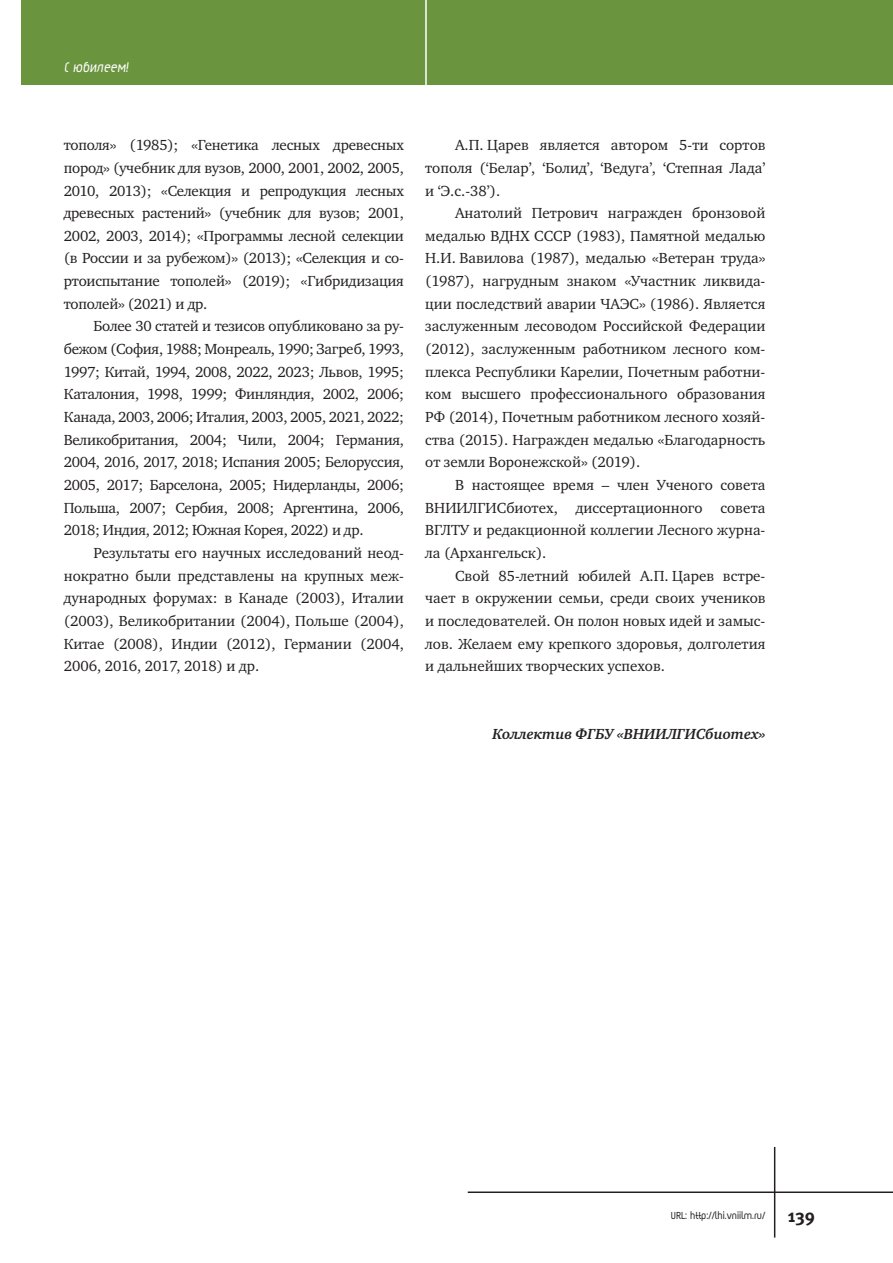
<style>
.page{position:relative;width:893px;height:1263px;background:#fff}
.page>*{position:absolute;margin:0;border:0;box-sizing:border-box;transform-origin:0 0}
.t1{font:18px "Meta Bold C";color:#231f20}
.t2{font:700 16.5px "Magic C";color:#fff}
.Text{font:15px/22.6px "Charter C";color:#231f20;text-align:justify}
.Text-2{font:italic 700 15px "Charter C";color:#231f20}
.t3{font:700 12px "Magic C";color:#231f20}
</style>
<div class="page">
<div style="left:21px;top:0;width:872px;height:85px;background:#6b943e"></div>
<hr style="left:425px;top:0;width:2px;height:85px;background:#fff">
<hr style="left:468px;top:1191px;width:425px;height:2px;background:#231f20">
<hr style="left:774px;top:1147px;width:1px;height:90px;background:#231f20">
<p class="t2" style="left:64px;top:60px;width:69px">С юбилеем!</p>
<p class="Text" style="left:64px;top:134px;width:342px">тополя» (1985); «Генетика лесных древесных пород» (учебник для вузов, 2000, 2001, 2002, 2005, 2010, 2013); «Селекция и репродукция лесных древесных растений» (учебник для вузов; 2001, 2002, 2003, 2014); «Программы лесной селекции (в России и за рубежом)» (2013); «Селекция и со&shy;ртоиспытание тополей» (2019); «Гибридизация тополей» (2021) и др.</p>
<p class="Text" style="left:64px;top:315px;width:342px;text-indent:30px">Более 30 статей и тезисов опубликовано за ру&shy;бежом (София, 1988; Монреаль, 1990; Загреб, 1993, 1997; Китай, 1994, 2008, 2022, 2023; Львов, 1995; Каталония, 1998, 1999; Финляндия, 2002, 2006; Канада, 2003, 2006; Италия, 2003, 2005, 2021, 2022; Великобритания, 2004; Чили, 2004; Германия, 2004, 2016, 2017, 2018; Испания 2005; Белоруссия, 2005, 2017; Барселона, 2005; Нидерланды, 2006; Польша, 2007; Сербия, 2008; Аргентина, 2006, 2018; Индия, 2012; Южная Корея, 2022) и др.</p>
<p class="Text" style="left:64px;top:542px;width:342px;text-indent:30px">Результаты его научных исследований неод&shy;нократно были представлены на крупных меж&shy;дународных форумах: в Канаде (2003), Италии (2003), Великобритании (2004), Польше (2004), Китае (2008), Индии (2012), Германии (2004, 2006, 2016, 2017, 2018) и др.</p>
<p class="Text" style="left:425px;top:134px;width:342px;text-indent:30px">А.П. Царев является автором 5-ти сортов тополя (‘Белар’, ‘Болид’, ‘Ведуга’, ‘Степная Лада’ и ‘Э.с.-38’).</p>
<p class="Text" style="left:425px;top:202px;width:342px;text-indent:30px">Анатолий Петрович награжден бронзовой медалью ВДНХ СССР (1983), Памятной медалью Н.И. Вавилова (1987), медалью «Ветеран труда» (1987), нагрудным знаком «Участник ликвида&shy;ции последствий аварии ЧАЭС» (1986). Является заслуженным лесоводом Российской Федерации (2012), заслуженным работником лесного ком&shy;плекса Республики Карелии, Почетным работни&shy;ком высшего профессионального образования РФ (2014), Почетным работником лесного хозяй&shy;ства (2015). Награжден медалью «Благодарность от земли Воронежской» (2019).</p>
<p class="Text" style="left:425px;top:474px;width:342px;text-indent:30px">В настоящее время – член Ученого совета ВНИИЛГИСбиотех, диссертационного совета ВГЛТУ и редакционной коллегии Лесного журна&shy;ла (Архангельск).</p>
<p class="Text" style="left:425px;top:564px;width:342px;text-indent:30px">Свой 85-летний юбилей А.П. Царев встре&shy;чает в окружении семьи, среди своих учеников и последователей. Он полон новых идей и замыс&shy;лов. Желаем ему крепкого здоровья, долголетия и дальнейших творческих успехов.</p>
<p class="Text-2" style="left:492px;top:726px;width:274px">Коллектив ФГБУ «ВНИИЛГИСбиотех»</p>
<p class="t3" style="left:671px;top:1210px;width:96px">URL: http://lhi.vniilm.ru/</p>
<p class="t1" style="left:788px;top:1205px;width:28px">139</p>
</div>
